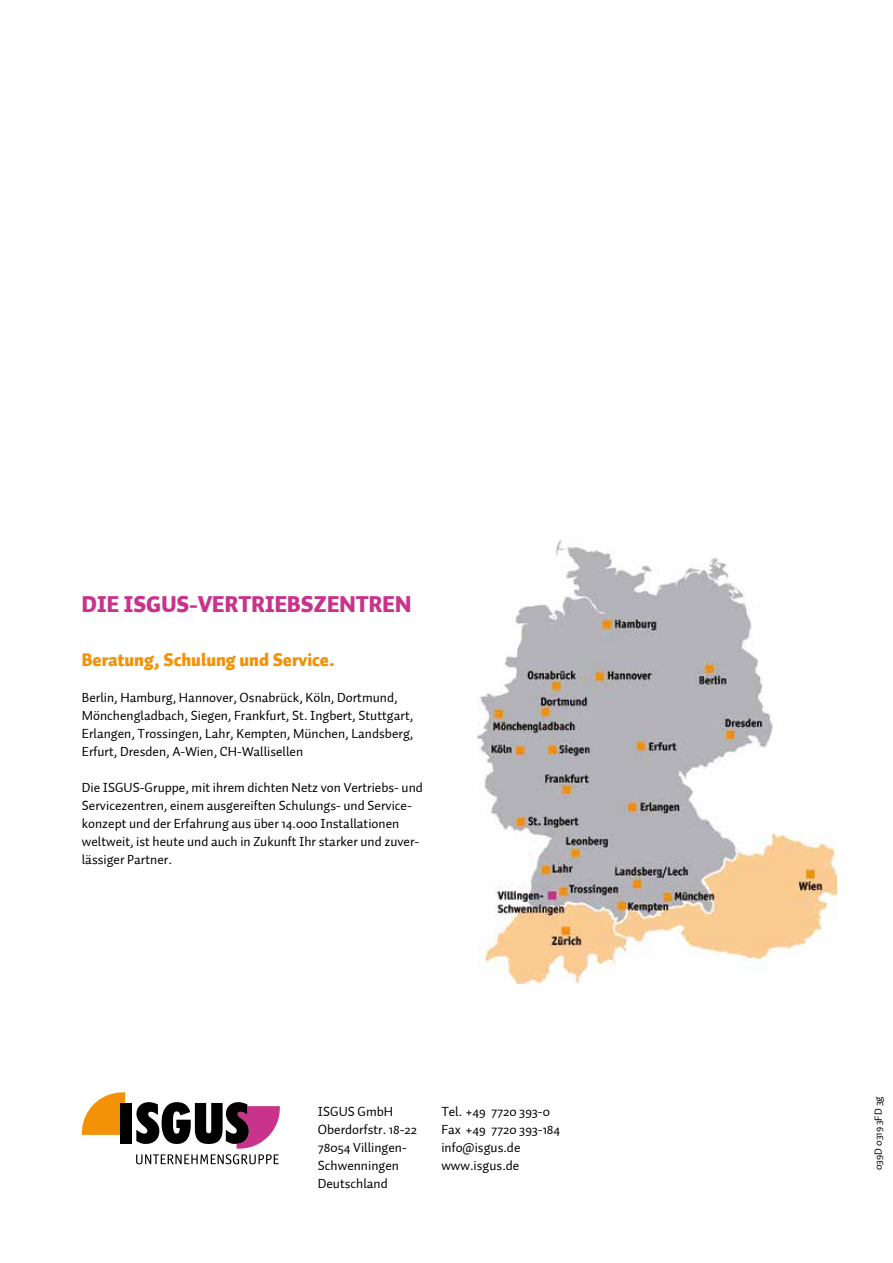
<style>
.page{position:relative;width:893px;height:1263px;background:#fff}
.page>*{position:absolute;margin:0;border:0;box-sizing:border-box;transform-origin:0 0}
.t1{font:22.5px "Auto 1 Black LF";letter-spacing:.005em;color:#c9338b}
.t2{font:18px "Auto 1 Black LF";color:#f39207}
.t3{font:13.5px/18px "Auto 1";color:#000}
.t4{font:10.5px "Auto 1";color:#000}
</style>
<div class="page">
<svg style="left:82px;top:1092px;width:43px;height:43px"></svg>
<div style="left:121px;top:1103px;width:11px;height:40px;background:#000"></div>
<svg style="left:136px;top:1102px;width:144px;height:62px"></svg>
<img style="left:477px;top:540px;width:360px;height:444px">
<h1 class="t1" style="left:82px;top:589px;width:331px">DIE ISGUS-VERTRIEBSZENTREN</h1>
<h2 class="t2" style="left:82px;top:648px;width:254px">Beratung, Schulung und Service.</h2>
<p class="t3" style="left:82px;top:689px;width:333px">Berlin, Hamburg, Hannover, Osnabrück, Köln, Dortmund, Mönchengladbach, Siegen, Frankfurt, St. Ingbert, Stuttgart, Erlangen, Trossingen, Lahr, Kempten, München, Landsberg, Erfurt, Dresden, A-Wien, CH-Wallisellen</p>
<p class="t3" style="left:82px;top:779px;width:343px">Die ISGUS-Gruppe, mit ihrem dichten Netz von Vertriebs- und Servicezentren, einem ausgereiften Schulungs- und Service&shy;konzept und der Erfahrung aus über 14.000 Installationen weltweit, ist heute und auch in Zukunft Ihr starker und zuver&shy;lässiger Partner.</p>
<p class="t3" style="left:318px;top:1103px;width:101px">ISGUS GmbH<br>Oberdorfstr. 18-22<br>78054 Villingen-<br>Schwenningen<br>Deutschland</p>
<p class="t3" style="left:441px;top:1103px;width:121px">Tel. +49 7720 393-0<br>Fax +49 7720 393-184 info@isgus.de www.isgus.de</p>
<p class="t4" style="left:872px;top:1170px;width:75px;rotate:-90deg">039D 0319 3FD 3g</p>
</div>
